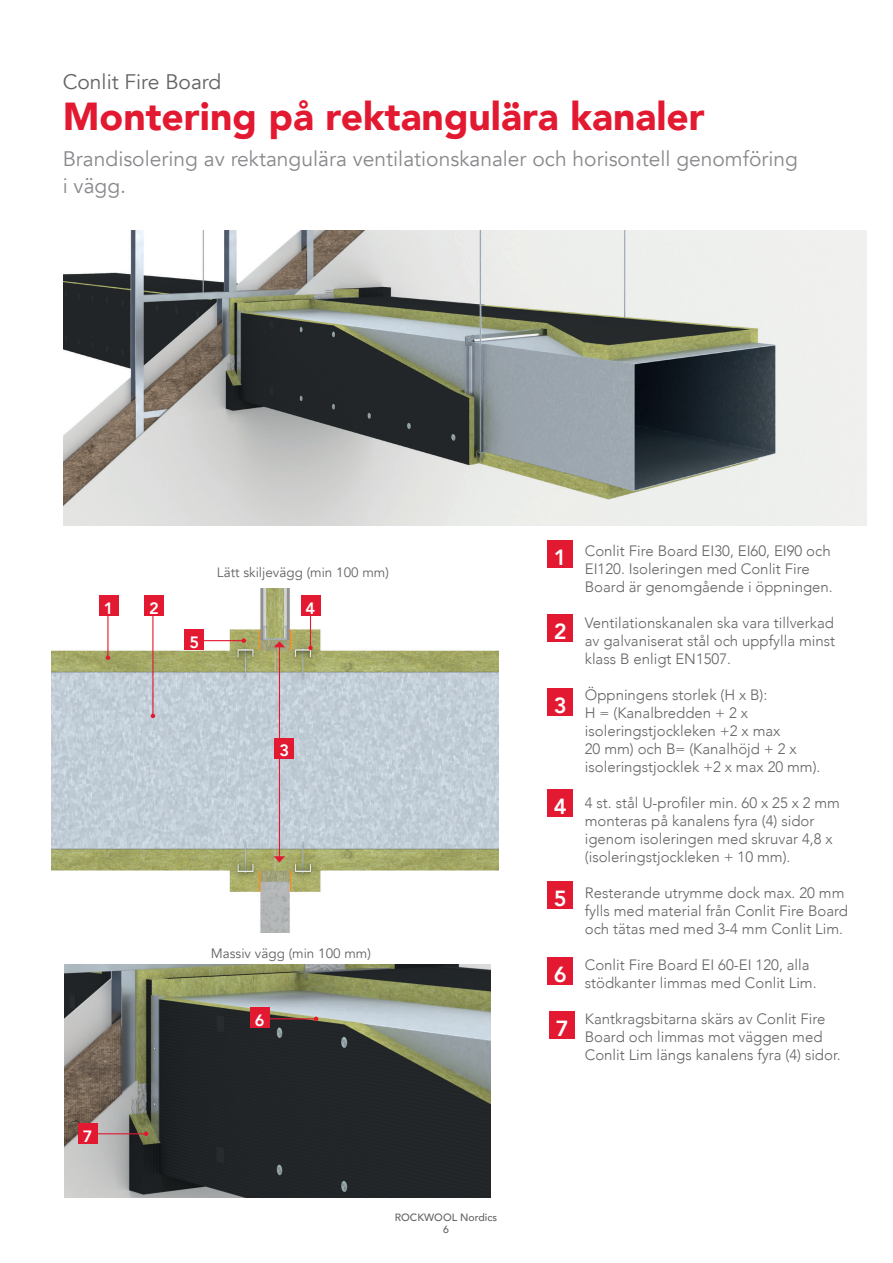
<style>
.page{position:relative;width:893px;height:1263px;background:#fff}
.page>*{position:absolute;margin:0;border:0;box-sizing:border-box;transform-origin:0 0}
.Body_copy_10_pkt{font:900 39px "Avenir";color:#e21931}
.t1{font:800 21.9px "Avenir";color:#fff}
.Body_copy_10_pkt-2{font:21px/27px "Avenir";color:#87898c}
.Body_copy_10_pkt-3{font:21px "Avenir";color:#636366}
.t2{font:800 16.35px "Avenir";color:#fff}
.Body_copy_10_pkt-4{font:300 15px/18px "Avenir";color:#636366}
.Body_copy_10_pkt-5{font:13.5px "Avenir";color:#636366}
.t3{font:500 10.5px "Avenir";color:#636366}
</style>
<div class="page">
<img style="left:65px;top:965px;width:425px;height:232px">
<img style="left:51px;top:589px;width:448px;height:344px">
<hr style="left:107px;top:605px;width:1px;height:53px;background:#e21931">
<svg style="left:106px;top:655px;width:4px;height:5px"></svg>
<hr style="left:152px;top:612px;width:1px;height:104px;background:#e21931">
<svg style="left:151px;top:714px;width:4px;height:4px"></svg>
<div style="left:99px;top:595px;width:19px;height:21px;background:#e21931"></div>
<div style="left:547px;top:541px;width:26px;height:27px;background:#e21931"></div>
<div style="left:144px;top:595px;width:20px;height:21px;background:#e21931"></div>
<div style="left:547px;top:614px;width:26px;height:27px;background:#e21931"></div>
<div style="left:547px;top:688px;width:26px;height:27px;background:#e21931"></div>
<div style="left:547px;top:789px;width:26px;height:28px;background:#e21931"></div>
<img style="left:64px;top:230px;width:803px;height:295px">
<div style="left:185px;top:629px;width:19px;height:21px;background:#e21931"></div>
<hr style="left:199px;top:640px;width:45px;height:1px;background:#e21931">
<svg style="left:242px;top:638px;width:4px;height:5px"></svg>
<div style="left:547px;top:881px;width:26px;height:28px;background:#e21931"></div>
<div style="left:547px;top:957px;width:26px;height:27px;background:#e21931"></div>
<div style="left:549px;top:1011px;width:26px;height:28px;background:#e21931"></div>
<hr style="left:279px;top:646px;width:1px;height:211px;background:#e21931">
<svg style="left:274px;top:641px;width:11px;height:6px"></svg>
<svg style="left:274px;top:856px;width:11px;height:6px"></svg>
<hr style="left:310px;top:608px;width:1px;height:40px;background:#e21931">
<svg style="left:308px;top:646px;width:5px;height:4px"></svg>
<div style="left:301px;top:595px;width:19px;height:21px;background:#e21931"></div>
<div style="left:275px;top:738px;width:19px;height:20px;background:#e21931"></div>
<div style="left:78px;top:1123px;width:19px;height:21px;background:#e21931"></div>
<hr style="left:97px;top:1133px;width:49px;height:1px;background:#e21931">
<svg style="left:144px;top:1131px;width:4px;height:5px"></svg>
<div style="left:250px;top:1007px;width:19px;height:21px;background:#e21931"></div>
<hr style="left:267px;top:1018px;width:49px;height:1px;background:#e21931">
<svg style="left:314px;top:1016px;width:4px;height:5px"></svg>
<p class="Body_copy_10_pkt-3" style="left:63px;top:69px;width:160px">Conlit Fire Board</p>
<p class="Body_copy_10_pkt" style="left:63px;top:83px;width:644px">Montering på rektangulära kanaler</p>
<p class="Body_copy_10_pkt-2" style="left:63px;top:145px;width:737px">Brandisolering av rektangulära ventilationskanaler och horisontell genomföring i vägg.</p>
<p class="t2" style="left:104px;top:596px;width:11px">1</p>
<p class="t2" style="left:149px;top:596px;width:11px">2</p>
<p class="t2" style="left:189px;top:629px;width:11px">5</p>
<p class="Body_copy_10_pkt-5" style="left:217px;top:564px;width:174px">Lätt skiljevägg (min 100 mm)</p>
<p class="t2" style="left:306px;top:596px;width:11px">4</p>
<p class="t2" style="left:280px;top:738px;width:11px">3</p>
<p class="t2" style="left:83px;top:1123px;width:11px">7</p>
<p class="Body_copy_10_pkt-5" style="left:211px;top:945px;width:162px">Massiv vägg (min 100 mm)</p>
<p class="t2" style="left:255px;top:1007px;width:11px">6</p>
<p class="t3" style="left:395px;top:1208px;width:104px">ROCKWOOL Nordics</p>
<p class="t3" style="left:443px;top:1220px;width:7px">6</p>
<p class="t1" style="left:554px;top:541px;width:14px">1</p>
<p class="t1" style="left:554px;top:614px;width:14px">2</p>
<p class="t1" style="left:554px;top:688px;width:14px">3</p>
<p class="t1" style="left:554px;top:789px;width:14px">4</p>
<p class="t1" style="left:554px;top:881px;width:14px">5</p>
<p class="t1" style="left:554px;top:957px;width:14px">6</p>
<p class="t1" style="left:556px;top:1011px;width:14px">7</p>
<p class="Body_copy_10_pkt-4" style="left:585px;top:541px;width:249px">Conlit Fire Board EI30, EI60, EI90 och<br>EI120. Isoleringen med Conlit Fire<br>Board är genomgående i öppningen.</p>
<p class="Body_copy_10_pkt-4" style="left:585px;top:613px;width:252px;text-align:justify">Ventilationskanalen ska vara tillverkad av galvaniserat stål och uppfylla minst klass B enligt EN1507.</p>
<p class="Body_copy_10_pkt-4" style="left:585px;top:685px;width:237px">Öppningens storlek (H x B):<br>H = (Kanalbredden + 2 x isoleringstjockleken +2 x max<br>20 mm) och B= (Kanalhöjd + 2 x isoleringstjocklek +2 x max 20 mm).</p>
<p class="Body_copy_10_pkt-4" style="left:585px;top:793px;width:257px">4 st. stål U-profiler min. 60 x 25 x 2 mm monteras på kanalens fyra (4) sidor igenom isoleringen med skruvar 4,8 x (isoleringstjockleken + 10 mm).</p>
<p class="Body_copy_10_pkt-4" style="left:585px;top:883px;width:265px">Resterande utrymme dock max. 20 mm fylls med material från Conlit Fire Board och tätas med med 3-4 mm Conlit Lim.</p>
<p class="Body_copy_10_pkt-4" style="left:585px;top:955px;width:233px">Conlit Fire Board EI 60-EI 120, alla stödkanter limmas med Conlit Lim.</p>
<p class="Body_copy_10_pkt-4" style="left:585px;top:1009px;width:257px">Kantkragsbitarna skärs av Conlit Fire<br>Board och limmas mot väggen med<br>Conlit Lim längs kanalens fyra (4) sidor.</p>
</div>
